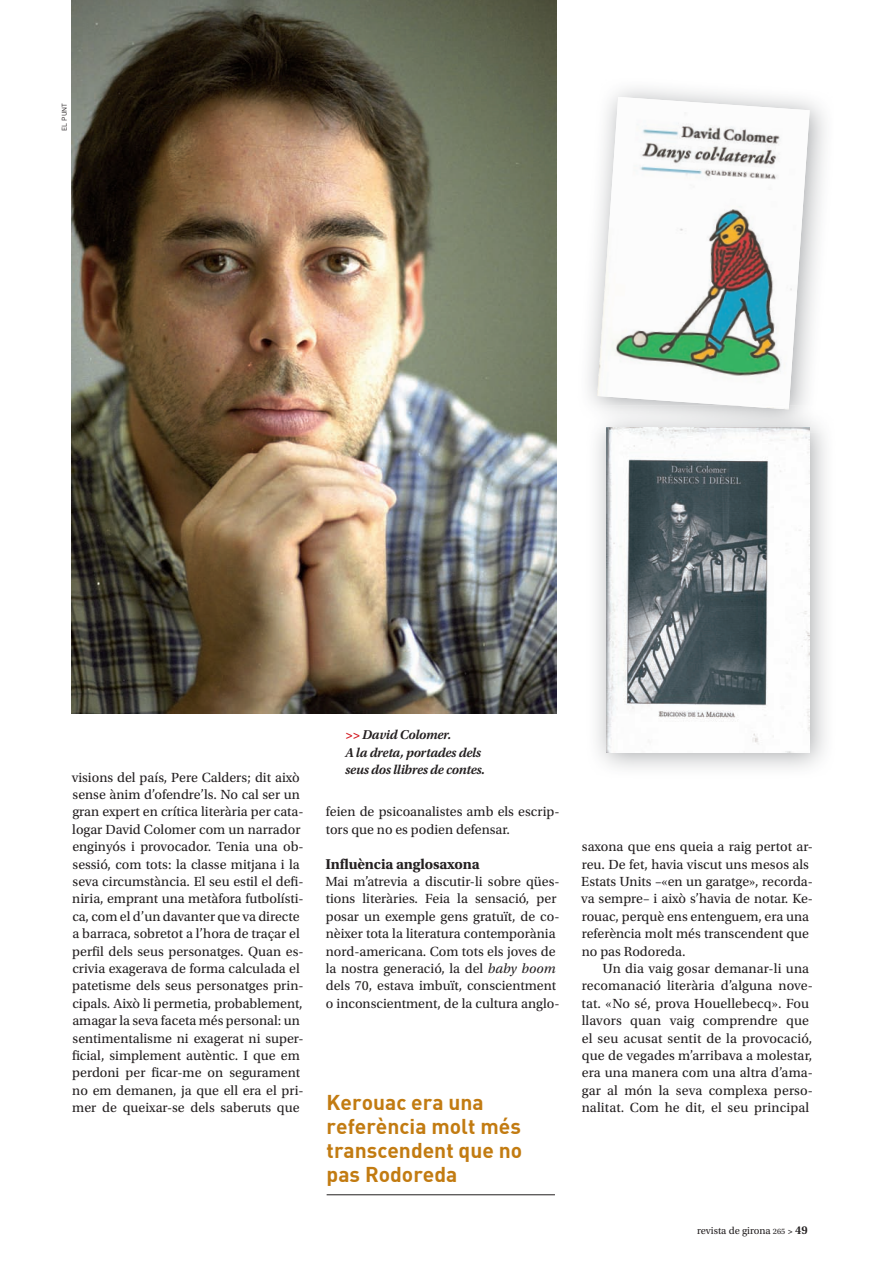
<style>
.page{position:relative;width:895px;height:1278px;background:#fff}
.page>*{position:absolute;margin:0;border:0;box-sizing:border-box;transform-origin:0 0}
.t1{font:21px/24px "DIN Bold";color:#c27b11}
.t2{font:700 15px "Utopia Std";letter-spacing:-.01em;color:#231f20}
.t3{font:13.95px/17.4px "Utopia Std";color:#231f20}
.t4{font:italic 600 13.5px/17.4px "Utopia Std";letter-spacing:-.02em;color:#231f20}
.t5{font:10.5px "Utopia Std";color:#231f20}
.t6{font:6.9px "DIN";color:#231f20}
.s1{color:#d2161e}
.s2{font-style:italic}
.s3{font-size:8.25px}
.s4{font-weight:600;font-size:9px}
.s5{font-weight:600;font-size:12px}
</style>
<div class="page">
<hr style="left:326px;top:1194px;width:229px;height:1px;background:#231f20">
<img style="left:72px;top:0;width:484px;height:714px">
<img style="left:597px;top:97px;width:212px;height:309px">
<img style="left:597px;top:433px;width:228px;height:335px">
<img style="left:588px;top:406px;width:242px;height:27px">
<img style="left:737px;top:406px;width:51px;height:3px">
<img style="left:606px;top:428px;width:203px;height:324px">
<p class="t6" style="left:60px;top:131px;width:30px;rotate:-90deg">el punt</p>
<p class="t3" style="left:72px;top:769px;width:233px">visions del país, Pere Calders; dit això sense ànim d’ofendre’ls. No cal ser un gran expert en crítica literària per cata&shy;logar David Colomer com un narrador enginyós i provocador. Tenia una ob&shy;sessió, com tots: la classe mitjana i la seva circumstància. El seu estil el defi&shy;niria, emprant una metàfora futbolísti&shy;ca, com el d’un davanter que va directe a barraca, sobretot a l’hora de traçar el perfil dels seus personatges. Quan es&shy;crivia exagerava de forma calculada el patetisme dels seus personatges prin&shy;cipals. Això li permetia, probablement, amagar la seva faceta més personal: un sentimentalisme ni exagerat ni super&shy;ficial, simplement autèntic. I que em perdoni per ficar-me on segurament no em demanen, ja que ell era el pri&shy;mer de queixar-se dels saberuts que</p>
<p class="t4" style="left:345px;top:726px;width:141px"><span class="s1">&gt;&gt;</span> David Colomer.<br>A la dreta, portades dels seus dos llibres de contes.</p>
<p class="t3" style="left:325px;top:803px;width:235px">feien de psicoanalistes amb els escrip&shy;tors que no es podien defensar.</p>
<p class="t2" style="left:325px;top:855px;width:156px">Influència anglosaxona</p>
<p class="t3" style="left:325px;top:873px;width:235px">Mai m’atrevia a discutir-li sobre qües&shy;tions literàries. Feia la sensació, per posar un exemple gens gratuït, de co&shy;nèixer tota la literatura contemporània nord-americana. Com tots els joves de la nostra generació, la del <span class="s2">baby boom </span>dels 70, estava imbuït, conscientment o inconscientment, de la cultura anglo-</p>
<h1 class="t1" style="left:326px;top:1089px;width:197px">Kerouac era una referència molt més transcendent que no pas Rodoreda</h1>
<p class="t3" style="left:581px;top:838px;width:233px">saxona que ens queia a raig pertot ar&shy;reu. De fet, havia viscut uns mesos als Estats Units –«en un garatge», recorda&shy;va sempre– i això s’havia de notar. Ke&shy;rouac, perquè ens entenguem, era una referència molt més transcendent que no pas Rodoreda.</p>
<p class="t3" style="left:581px;top:960px;width:233px;text-indent:21px">Un dia vaig gosar demanar-li una recomanació literària d’alguna nove&shy;tat. «No sé, prova Houellebecq». Fou llavors quan vaig comprendre que el seu acusat sentit de la provocació, que de vegades m’arribava a molestar, era una manera com una altra d’ama&shy;gar al món la seva complexa perso&shy;nalitat. Com he dit, el seu principal</p>
<p class="t5" style="left:697px;top:1225px;width:112px">revista de girona <span class="s3">265</span> <span class="s4">&gt;</span> <span class="s5">49</span></p>
</div>
